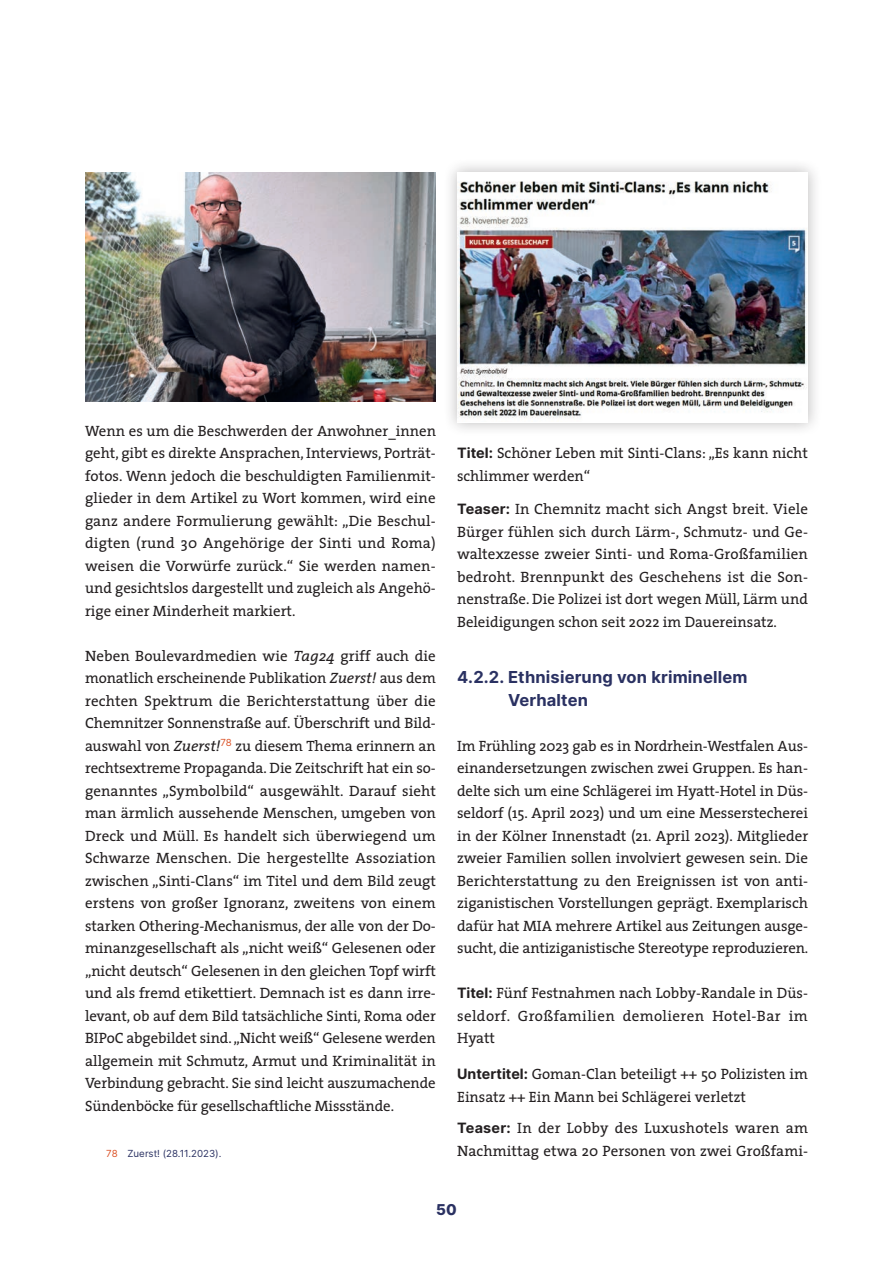
<style>
.page{position:relative;width:893px;height:1263px;background:#fff}
.page>*{position:absolute;margin:0;border:0;box-sizing:border-box;transform-origin:0 0}
.t1{font:700 16.5px/22.5px "Inter";letter-spacing:.01em;color:#2a3162}
.t2{font:15px/22.5px "The Serif";color:#231f20;text-align:justify}
.t3{font:800 15px "Inter";color:#2a3162}
.t4{font:9.75px "Inter";color:#2a3162}
.s1{font-style:italic}
.s2{color:#db5328}
.s3{font-family:"Inter";font-weight:700;font-size:14.25px}
</style>
<div class="page">
<img style="left:85px;top:172px;width:351px;height:230px">
<div style="left:443px;top:158px;width:379px;height:279px;background:#231f20;opacity:.3"></div>
<img style="left:457px;top:172px;width:351px;height:249px">
<p class="t2" style="left:85px;top:419px;width:352px">Wenn es um die Beschwerden der Anwohner_innen geht, gibt es direkte Ansprachen, Interviews, Porträt&shy;fotos. Wenn jedoch die beschuldigten Familienmit&shy;glieder in dem Artikel zu Wort kommen, wird eine ganz andere Formulierung gewählt: „Die Beschul&shy;digten (rund 30 Angehörige der Sinti und Roma) weisen die Vorwürfe zurück.“ Sie werden namen&shy;und gesichtslos dargestellt und zugleich als Angehö&shy;rige einer Minderheit markiert.</p>
<p class="t2" style="left:85px;top:644px;width:353px">Neben Boulevardmedien wie <span class="s1">Tag24</span> griff auch die monatlich erscheinende Publikation <span class="s1">Zuerst!</span> aus dem rechten Spektrum die Berichterstattung über die Chemnitzer Sonnenstraße auf. Überschrift und Bild&shy;auswahl von <span class="s1">Zuerst!</span><sup>78</sup> zu diesem Thema erinnern an rechtsextreme Propaganda. Die Zeitschrift hat ein so&shy;genanntes „Symbolbild“ ausgewählt. Darauf sieht man ärmlich aussehende Menschen, umgeben von Dreck und Müll. Es handelt sich überwiegend um Schwarze Menschen. Die hergestellte Assoziation zwischen „Sinti-Clans“ im Titel und dem Bild zeugt erstens von großer Ignoranz, zweitens von einem starken Othering-Mechanismus, der alle von der Do&shy;minanzgesellschaft als „nicht weiß“ Gelesenen oder „nicht deutsch“ Gelesenen in den gleichen Topf wirft und als fremd etikettiert. Demnach ist es dann irre&shy;levant, ob auf dem Bild tatsächliche Sinti, Roma oder BIPoC abgebildet sind. „Nicht weiß“ Gelesene werden allgemein mit Schmutz, Armut und Kriminalität in Verbindung gebracht. Sie sind leicht auszumachende Sündenböcke für gesellschaftliche Missstände.</p>
<p class="t4" style="left:106px;top:1146px;width:117px"><span class="s2">78</span> Zuerst! (28.11.2023).</p>
<p class="t2" style="left:457px;top:441px;width:352px"><span class="s3">Titel:</span> Schöner Leben mit Sinti-Clans: „Es kann nicht schlimmer werden“</p>
<p class="t2" style="left:457px;top:498px;width:352px"><span class="s3">Teaser:</span> In Chemnitz macht sich Angst breit. Viele Bürger fühlen sich durch Lärm-, Schmutz- und Ge&shy;waltexzesse zweier Sinti- und Roma-Großfamilien bedroht. Brennpunkt des Geschehens ist die Son&shy;nenstraße. Die Polizei ist dort wegen Müll, Lärm und Beleidigungen schon seit 2022 im Dauereinsatz.</p>
<p class="t1" style="left:508px;top:665px;width:241px;text-indent:-51px">4.2.2. Ethnisierung von kriminellem<br>Verhalten</p>
<p class="t2" style="left:457px;top:734px;width:353px">Im Frühling 2023 gab es in Nordrhein-Westfalen Aus&shy;einandersetzungen zwischen zwei Gruppen. Es han&shy;delte sich um eine Schlägerei im Hyatt-Hotel in Düs&shy;seldorf (15. April 2023) und um eine Messerstecherei in der Kölner Innenstadt (21. April 2023). Mitglieder zweier Familien sollen involviert gewesen sein. Die Berichterstattung zu den Ereignissen ist von anti&shy;ziganistischen Vorstellungen geprägt. Exemplarisch dafür hat MIA mehrere Artikel aus Zeitungen ausge&shy;sucht, die antiziganistische Stereotype reproduzieren.</p>
<p class="t2" style="left:457px;top:981px;width:352px"><span class="s3">Titel:</span> Fünf Festnahmen nach Lobby-Randale in Düs&shy;seldorf. Großfamilien demolieren Hotel-Bar im Hyatt</p>
<p class="t2" style="left:457px;top:1062px;width:352px"><span class="s3">Untertitel:</span> Goman-Clan beteiligt ++ 50 Polizisten im<br>Einsatz ++ Ein Mann bei Schlägerei verletzt</p>
<p class="t2" style="left:457px;top:1116px;width:352px"><span class="s3">Teaser:</span> In der Lobby des Luxushotels waren am<br>Nachmittag etwa 20 Personen von zwei Großfami-</p>
<p class="t3" style="left:436px;top:1198px;width:22px">50</p>
</div>
